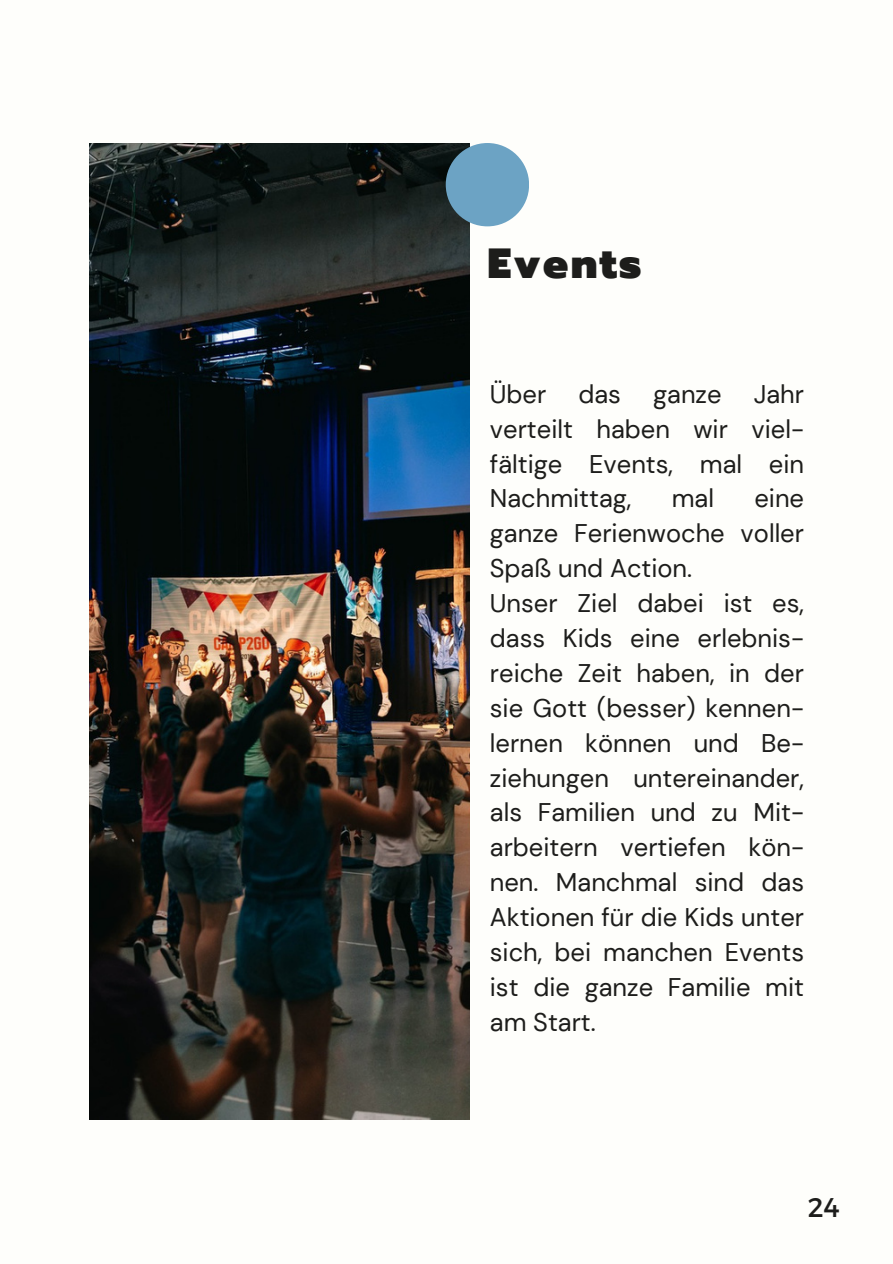
<style>
.page{position:relative;width:893px;height:1264px;background:#fff}
.page>*{position:absolute;margin:0;border:0;box-sizing:border-box;transform-origin:0 0}
.t1{font:900 42px "Prompt";letter-spacing:.055em;color:#1d1d1b}
.t2{font:27px "Montserrat";color:#1d1d1b}
.t3{font:25.5px/34.8px "DM Sans";color:#1d1d1b;text-align:justify}
</style>
<div class="page">
<div style="left:0;top:0;width:892px;height:1263px;background:#fefefb"></div>
<img style="left:89px;top:143px;width:381px;height:976px">
<div style="left:445px;top:143px;width:84px;height:83px;background:#6ca3c4;border-radius:50%"></div>
<h1 class="t1" style="left:487px;top:232px;width:155px">Events</h1>
<p class="t3" style="left:490px;top:376px;width:58px">Über</p>
<p class="t3" style="left:578px;top:376px;width:44px">das</p>
<p class="t3" style="left:653px;top:376px;width:70px">ganze</p>
<p class="t3" style="left:490px;top:376px;width:316px;text-indent:264px">Jahr verteilt haben wir viel&shy;fältige Events, mal ein Nachmittag,</p>
<p class="t3" style="left:490px;top:481px;width:316px;text-align:left;text-indent:264px">eine ganze Ferienwoche voller<br>Spaß und Action.<br>Unser Ziel dabei ist es, dass Kids eine erlebnis&shy;reiche Zeit haben, in der sie Gott (besser) kennen&shy;lernen können und Be&shy;ziehungen untereinander, als Familien und zu Mit&shy;arbeitern vertiefen kön&shy;nen. Manchmal sind das<br>Aktionen für die Kids unter sich, bei manchen Events ist die ganze Familie mit am Start.</p>
<p class="t3" style="left:671px;top:481px;width:44px">mal</p>
<p class="t2" style="left:807px;top:1190px;width:34px">24</p>
</div>
